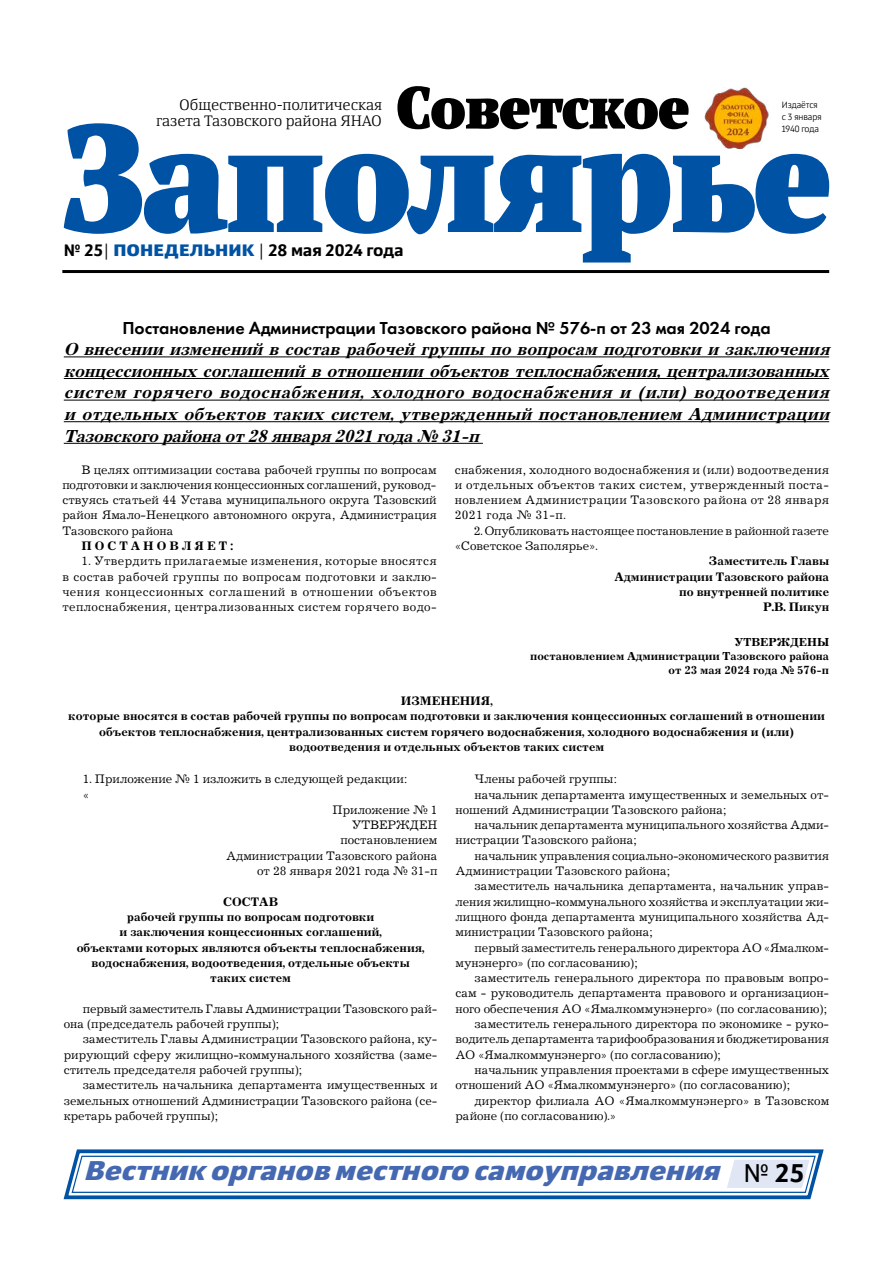
<style>
.page{position:relative;width:893px;height:1263px;background:#fff}
.page>*{position:absolute;margin:0;border:0;box-sizing:border-box;transform-origin:0 0}
.t1{font:italic 900 27px "Yefimov Sans";color:#4468b1}
.t2{font:italic 700 18px/21.6px "Journal C";color:#000;text-align:justify}
.t3{font:18px "Futura Demi C";color:#000}
.t4{font:700 16.5px "Yefimov Sans";letter-spacing:-.005em;color:#000}
.t5{font:300 15px/15.8px "Yefimov Serif";letter-spacing:-.005em;color:#000;text-align:right}
.t6{font:12.75px/15.3px "Journal C";color:#000;text-align:justify}
.t7{font:700 12.75px/15.3px "Journal C";color:#000;text-align:center}
.t8{font:700 12px/14.4px "Journal C";color:#000;text-align:right}
.t9{font:300 9px/12px "Yefimov Sans";letter-spacing:-.005em;color:#000}
.s1{font-weight:300}
.s2{font-weight:900;color:#0052a4}
.s3{font-weight:400;font-style:normal;font-size:25.5px;color:#000}
.s4{font-weight:700;font-style:normal;font-size:25.5px;color:#000}
</style>
<div class="page">
<svg style="left:63px;top:1149px;width:761px;height:51px"></svg>
<svg style="left:64px;top:123px;width:765px;height:139px"></svg>
<svg style="left:397px;top:86px;width:292px;height:43px"></svg>
<hr style="left:62px;top:270px;width:767px;height:3px;background:#000">
<img style="left:705px;top:87px;width:66px;height:62px">
<hr style="left:64px;top:356px;width:765px;height:1px;background:#000">
<hr style="left:64px;top:378px;width:765px;height:1px;background:#000">
<hr style="left:64px;top:400px;width:765px;height:1px;background:#000">
<hr style="left:64px;top:421px;width:765px;height:1px;background:#000">
<hr style="left:64px;top:443px;width:419px;height:1px;background:#000">
<p class="t5" style="left:156px;top:97px;width:227px">Общественно-политическая газета Тазовского района ЯНАО</p>
<p class="t9" style="left:782px;top:99px;width:41px">Издаётся с 3 января<br>1940 года</p>
<p class="t4" style="left:64px;top:240px;width:341px">№ 25<span class="s1">|</span> <span class="s2">понедельник</span> <span class="s1">|</span> 28 мая 2024 года</p>
<h2 class="t3" style="left:122px;top:317px;width:650px">Постановление Администрации Тазовского района № 576-п от 23 мая 2024 года</h2>
<p class="t2" style="left:64px;top:339px;width:773px">О внесении изменений всоставрабочей группы повопросам подготовки и заключения концессионныхсоглашений вотношении объектовтеплоснабжения,централизованных систем горячего водоснабжения, холодного водоснабжения и (или) водоотведения и отдельных объектов таких систем, утвержденный постановлением Администрации Тазовскогорайонаот28января2021года№ 31-п</p>
<p class="t6" style="left:62px;top:462px;width:376px;text-indent:19px">В целях оптимизации состава рабочей группы по вопросам подготовки и заключения концессионных соглашений, руковод&shy;ствуясь статьей 44 Устава муниципального округа Тазовский район Ямало-Ненецкого автономного округа, Администрация Тазовского района</p>
<p class="t7" style="left:81px;top:538px;width:153px">П О С Т А Н О В Л Я Е Т :</p>
<p class="t6" style="left:62px;top:554px;width:376px;text-indent:19px">1. Утвердить прилагаемые изменения, которые вносятся в состав рабочей группы по вопросам подготовки и заклю&shy;чения концессионных соглашений в отношении объектов теплоснабжения, централизованных систем горячего водо-</p>
<p class="t6" style="left:455px;top:462px;width:376px">снабжения, холодного водоснабжения и (или) водоотведения и отдельных объектов таких систем, утвержденный поста&shy;новлением Администрации Тазовского района от 28 января 2021 года № 31-п.</p>
<p class="t6" style="left:455px;top:523px;width:376px;text-indent:19px">2. Опубликовать настоящее постановление в районной газете «Советское Заполярье».</p>
<p class="t7" style="left:614px;top:554px;width:216px;text-align:right">Заместитель Главы<br>Администрации Тазовского района по внутренней политике<br>Р.В. Пикун</p>
<p class="t8" style="left:530px;top:635px;width:300px">УТВЕРЖДЕНЫ<br>постановлением Администрации Тазовского района от 23 мая 2024 года № 576-п</p>
<p class="t7" style="left:68px;top:693px;width:758px">ИЗМЕНЕНИЯ,<br>которые вносятся в состав рабочей группы по вопросам подготовки и заключения концессионных соглашений в отношении объектов теплоснабжения, централизованных систем горячего водоснабжения, холодного водоснабжения и (или) водоотведения и отдельных объектов таких систем</p>
<p class="t6" style="left:83px;top:772px;width:326px">1. Приложение № 1 изложить в следующей редакции:</p>
<p class="t6" style="left:83px;top:787px;width:8px">«</p>
<p class="t6" style="left:333px;top:802px;width:106px">Приложение № 1</p>
<p class="t6" style="left:352px;top:818px;width:87px">УТВЕРЖДЕН</p>
<p class="t6" style="left:340px;top:833px;width:99px">постановлением</p>
<p class="t6" style="left:226px;top:848px;width:213px">Администрации Тазовского района</p>
<p class="t6" style="left:257px;top:864px;width:182px">от 28 января 2021 года № 31-п</p>
<p class="t7" style="left:77px;top:894px;width:349px">СОСТАВ<br>рабочей группы по вопросам подготовки<br>и заключения концессионных соглашений,<br>объектами которых являются объекты теплоснабжения, водоснабжения, водоотведения, отдельные объекты таких систем</p>
<p class="t6" style="left:64px;top:1001px;width:375px;text-indent:19px">первый заместитель Главы Администрации Тазовского рай&shy;она (председатель рабочей группы);</p>
<p class="t6" style="left:64px;top:1032px;width:375px;text-indent:19px">заместитель Главы Администрации Тазовского района, ку&shy;рирующий сферу жилищно-коммунального хозяйства (заме&shy;ститель председателя рабочей группы);</p>
<p class="t6" style="left:64px;top:1078px;width:375px;text-indent:19px">заместитель начальника департамента имущественных и земельных отношений Администрации Тазовского района (се&shy;кретарь рабочей группы);</p>
<p class="t6" style="left:475px;top:772px;width:144px">Члены рабочей группы:</p>
<p class="t6" style="left:475px;top:787px;width:356px">начальник департамента имущественных и земельных от-</p>
<p class="t6" style="left:455px;top:802px;width:272px">ношений Администрации Тазовского района;</p>
<p class="t6" style="left:475px;top:818px;width:356px">начальник департамента муниципального хозяйства Адми-</p>
<p class="t6" style="left:455px;top:833px;width:183px">нистрации Тазовского района;</p>
<p class="t6" style="left:475px;top:848px;width:356px">начальник управления социально-экономического развития</p>
<p class="t6" style="left:455px;top:864px;width:216px">Администрации Тазовского района;</p>
<p class="t6" style="left:475px;top:879px;width:356px">заместитель начальника департамента, начальник управ-</p>
<p class="t6" style="left:455px;top:894px;width:375px">ления жилищно-коммунального хозяйства и эксплуатации жи-</p>
<p class="t6" style="left:455px;top:909px;width:375px">лищного фонда департамента муниципального хозяйства Ад-</p>
<p class="t6" style="left:455px;top:925px;width:199px">министрации Тазовского района;</p>
<p class="t6" style="left:475px;top:940px;width:356px">первый заместитель генерального директора АО «Ямалком-</p>
<p class="t6" style="left:455px;top:955px;width:184px">мунэнерго» (по согласованию);</p>
<p class="t6" style="left:475px;top:971px;width:356px">заместитель генерального директора по правовым вопро-</p>
<p class="t6" style="left:455px;top:986px;width:375px">сам - руководитель департамента правового и организацион-</p>
<p class="t6" style="left:455px;top:1001px;width:373px">ного обеспечения АО «Ямалкоммунэнерго» (по согласованию);</p>
<p class="t6" style="left:475px;top:1017px;width:356px">заместитель генерального директора по экономике - руко-</p>
<p class="t6" style="left:455px;top:1032px;width:375px">водитель департамента тарифообразования и бюджетирования</p>
<p class="t6" style="left:455px;top:1047px;width:267px">АО «Ямалкоммунэнерго» (по согласованию);</p>
<p class="t6" style="left:475px;top:1062px;width:356px">начальник управления проектами в сфере имущественных</p>
<p class="t6" style="left:455px;top:1078px;width:336px">отношений АО «Ямалкоммунэнерго» (по согласованию);</p>
<p class="t6" style="left:475px;top:1093px;width:356px">директор филиала АО «Ямалкоммунэнерго» в Тазовском</p>
<p class="t6" style="left:455px;top:1108px;width:162px">районе (по согласованию).»</p>
<h1 class="t1" style="left:83px;top:1153px;width:722px">Вестник органовместного самоуправления <span class="s3">№</span> <span class="s4">2 5</span></h1>
</div>
